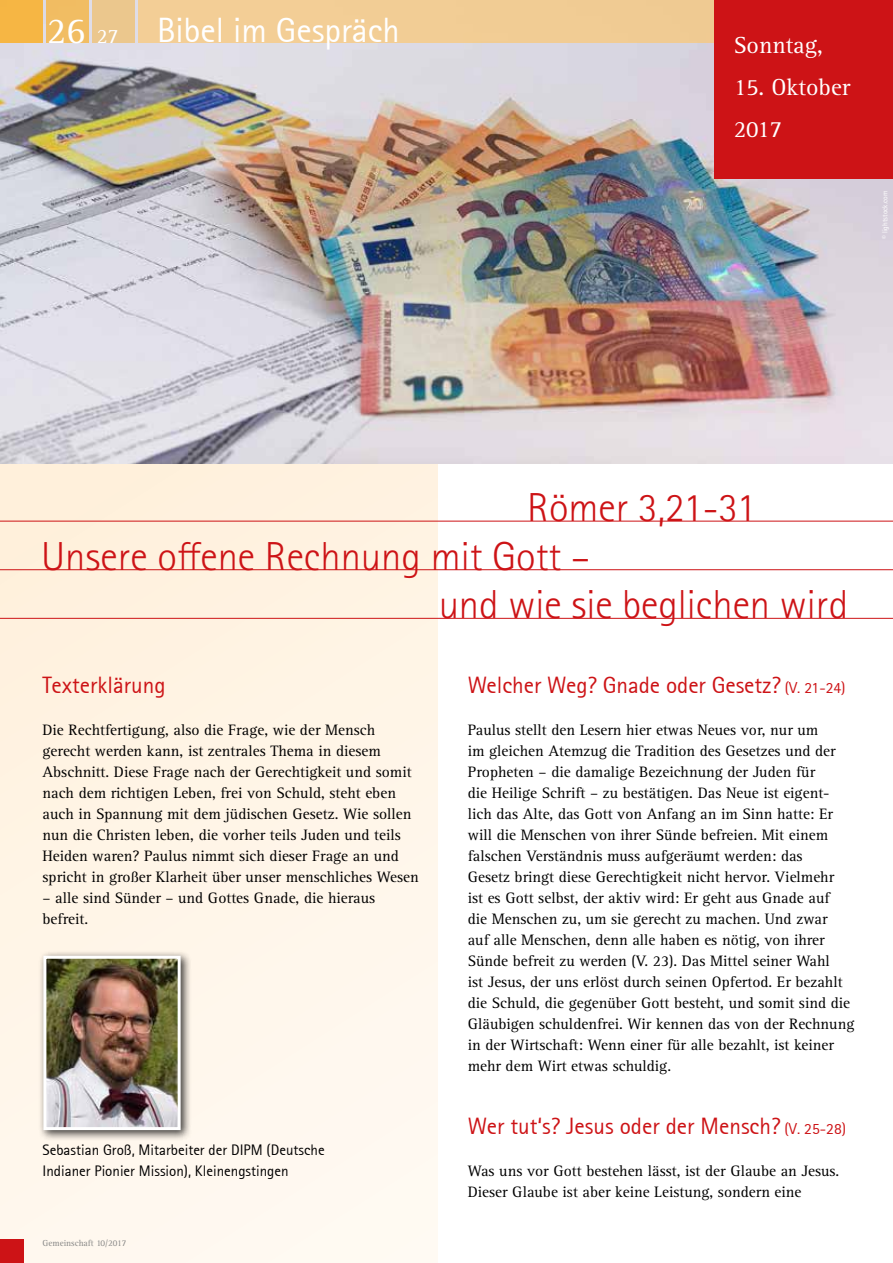
<style>
.page{position:relative;width:893px;height:1263px;background:#fff}
.page>*{position:absolute;margin:0;border:0;box-sizing:border-box;transform-origin:0 0}
.t1{font:300 40.5px "Rotis Sans Serif Std";color:#cd1316}
.t2{font:37.5px "Rotis Serif Std";color:#fff}
.t3{font:34.5px "Agfa Rotis Sans Serif";color:#fff}
.t4{font:24px/42px "Rotis Serif Std";color:#fff}
.t5{font:23.25px "Agfa Rotis Sans Serif";color:#cd1316}
.t6{font:15.6px/21px "Rotis Serif Std";color:#000}
.t7{font:15px/21px "Agfa Rotis Sans Serif";color:#000}
.t8{font:9px "Rotis Serif Std";color:#878786}
.t9{font:7.5px "Agfa Rotis Sans Serif";color:#fff}
.s1{font-size:21px}
.s2{font-size:15.6px}
</style>
<div class="page">
<div style="left:0;top:463px;width:437px;height:800px;background:#fff5e7"></div>
<img style="left:0;top:0;width:893px;height:463px">
<div style="left:139px;top:0;width:754px;height:43px;background:#f2cd95"></div>
<hr style="left:0;top:521px;width:893px;height:1px;background:#cd1316">
<hr style="left:0;top:569px;width:893px;height:1px;background:#cd1316">
<hr style="left:0;top:618px;width:893px;height:1px;background:#cd1316">
<div style="left:46px;top:0;width:43px;height:43px;background:#f1bd63"></div>
<div style="left:92px;top:0;width:43px;height:43px;background:#ebc78d"></div>
<div style="left:0;top:0;width:43px;height:43px;background:#f6b644"></div>
<div style="left:714px;top:0;width:179px;height:179px;background:#cd1316"></div>
<div style="left:0;top:1239px;width:24px;height:24px;background:#cd1316"></div>
<div style="left:38px;top:950px;width:154px;height:191px;background:#000;opacity:.75"></div>
<img style="left:47px;top:960px;width:130px;height:166px">
<div style="left:43px;top:956px;width:138px;height:174px;border:3px solid #fff"></div>
<h2 class="t2" style="left:47px;top:10px;width:73px">26 <span class="s1">27</span></h2>
<h3 class="t3" style="left:157px;top:10px;width:244px">Bibel im Gespräch</h3>
<h3 class="t4" style="left:734px;top:25px;width:91px">Sonntag,</h3>
<h3 class="t4" style="left:734px;top:67px;width:118px">15. Oktober<br>2017</h3>
<p class="t9" style="left:881px;top:239px;width:50px;rotate:-90deg">© lightstock.com</p>
<h1 class="t1" style="left:527px;top:484px;width:230px">Römer 3,21-31</h1>
<h1 class="t1" style="left:41px;top:533px;width:551px">Unsere offene Rechnung mit Gott –</h1>
<h1 class="t1" style="left:439px;top:581px;width:411px">und wie sie beglichen wird</h1>
<h3 class="t5" style="left:43px;top:671px;width:125px">Texterklärung</h3>
<p class="t6" style="left:43px;top:720px;width:378px">Die Rechtfertigung, also die Frage, wie der Mensch gerecht werden kann, ist zentrales Thema in diesem Abschnitt. Diese Frage nach der Gerechtigkeit und somit nach dem richtigen Leben, frei von Schuld, steht eben auch in Spannung mit dem jüdischen Gesetz. Wie sollen nun die Christen leben, die vorher teils Juden und teils Heiden waren? Paulus nimmt sich dieser Frage an und spricht in großer Klarheit über unser menschliches Wesen</p>
<p class="t6" style="left:43px;top:888px;width:334px">– alle sind Sünder – und Gottes Gnade, die hieraus befreit.</p>
<p class="t7" style="left:43px;top:1139px;width:284px">Sebastian Groß, Mitarbeiter der DIPM (Deutsche<br>Indianer Pionier Mission), Kleinengstingen</p>
<p class="t8" style="left:43px;top:1238px;width:85px">Gemeinschaft 10/2017</p>
<h3 class="t5" style="left:468px;top:671px;width:379px">Welcher Weg? Gnade oder Gesetz? <span class="s2">(V. 21-24)</span></h3>
<p class="t6" style="left:468px;top:720px;width:388px">Paulus stellt den Lesern hier etwas Neues vor, nur um<br>im gleichen Atemzug die Tradition des Gesetzes und der Propheten – die damalige Bezeichnung der Juden für<br>die Heilige Schrift – zu bestätigen. Das Neue ist eigent&shy;lich das Alte, das Gott von Anfang an im Sinn hatte: Er will die Menschen von ihrer Sünde befreien. Mit einem falschen Verständnis muss aufgeräumt werden: das<br>Gesetz bringt diese Gerechtigkeit nicht hervor. Vielmehr<br>ist es Gott selbst, der aktiv wird: Er geht aus Gnade auf<br>die Menschen zu, um sie gerecht zu machen. Und zwar<br>auf alle Menschen, denn alle haben es nötig, von ihrer Sünde befreit zu werden (V. 23). Das Mittel seiner Wahl<br>ist Jesus, der uns erlöst durch seinen Opfertod. Er bezahlt die Schuld, die gegenüber Gott besteht, und somit sind die Gläubigen schuldenfrei. Wir kennen das von der Rechnung in der Wirtschaft: Wenn einer für alle bezahlt, ist keiner mehr dem Wirt etwas schuldig.</p>
<h3 class="t5" style="left:468px;top:1112px;width:380px">Wer tut‘s? Jesus oder der Mensch? <span class="s2">(V. 25-28)</span></h3>
<p class="t6" style="left:468px;top:1161px;width:373px">Was uns vor Gott bestehen lässt, ist der Glaube an Jesus.<br>Dieser Glaube ist aber keine Leistung, sondern eine</p>
</div>
